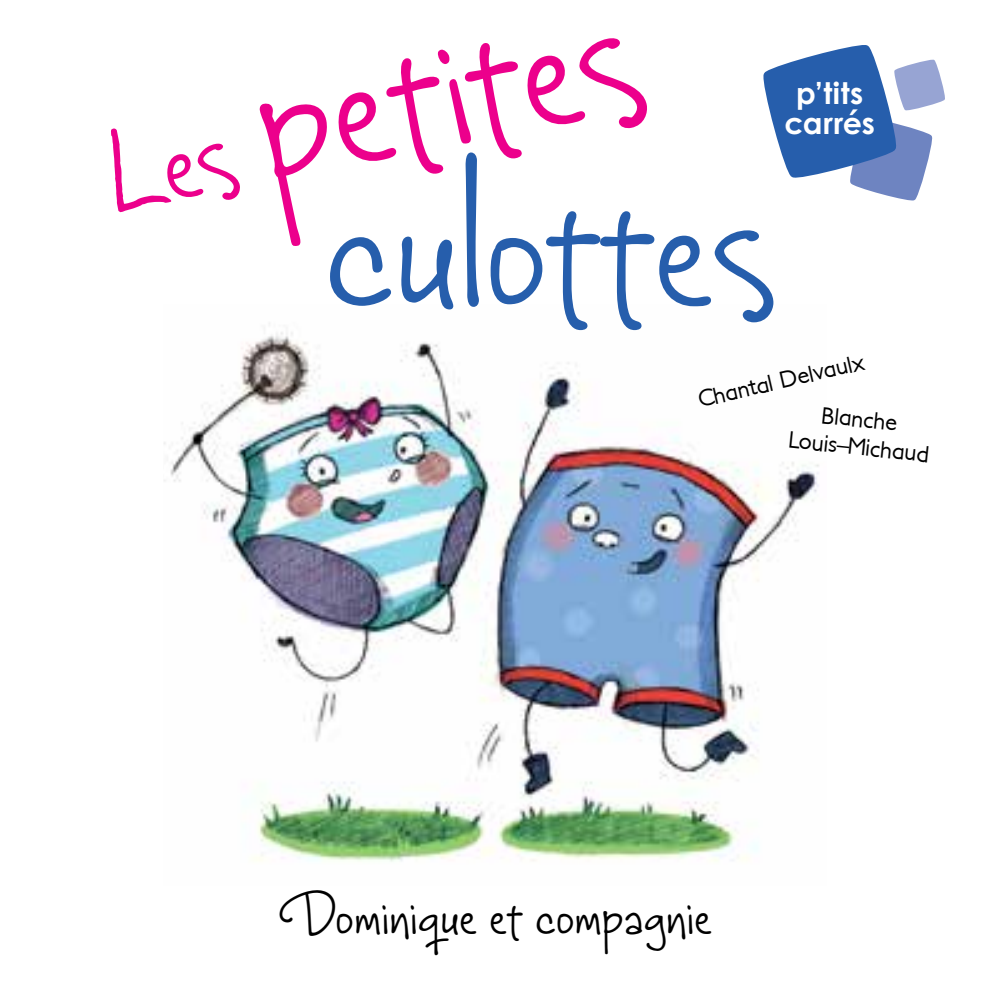
<style>
.page{position:relative;width:990px;height:990px;background:#fff}
.page>*{position:absolute;margin:0;border:0;box-sizing:border-box;transform-origin:0 0}
.t1{font:151.75px "Mucura Swash Caps";color:#ec008c}
.t2{font:151.75px "Mucura Swash Caps";color:#265eac}
.t3{font:45px "Mucura Swash Caps";letter-spacing:.005em;color:#000}
.t4{font:700 30px/30px "Century Gothic";letter-spacing:.02em;color:#fff;text-align:center}
.t5{font:500 23.25px/28px "Petita";color:#000;text-align:center}
.s1{font-family:"Amura";font-size:94.75px}
.s2{font-size:94.75px}
</style>
<div class="page">
<img style="left:164px;top:323px;width:655px;height:539px">
<svg style="left:763px;top:45px;width:182px;height:156px"></svg>
<h1 class="t1" style="left:81px;top:28px;width:544px;rotate:-11deg"><span class="s1">L</span><span class="s2">es</span> petites</h1>
<p class="t4" style="left:784px;top:78px;width:92px">p’tits carrés</p>
<h1 class="t2" style="left:325px;top:119px;width:452px">culottes</h1>
<p class="t5" style="left:695px;top:386px;width:172px;rotate:-13deg">Chantal Delvaulx</p>
<p class="t5" style="left:793px;top:398px;width:143px;rotate:6deg">Blanche<br>Louis–Michaud</p>
<h2 class="t3" style="left:278px;top:878px;width:435px">Dominique et compagnie</h2>
</div>
